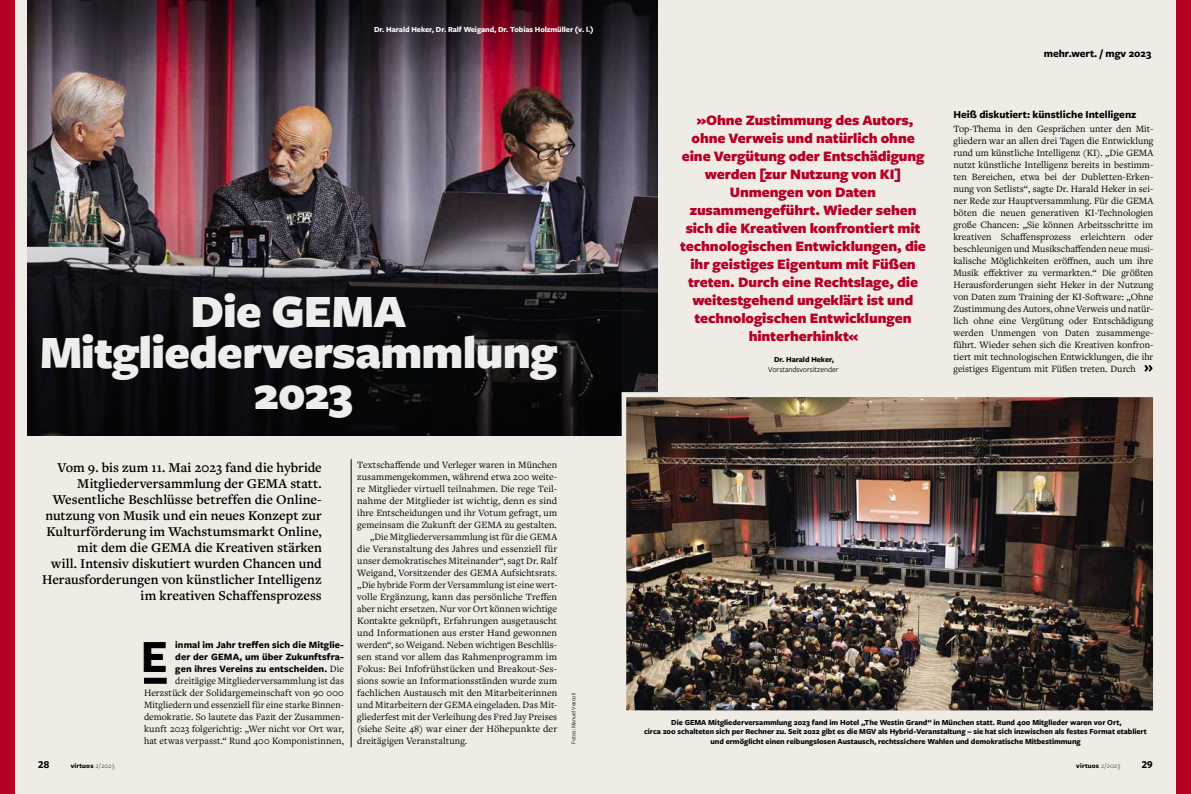
<style>
.page{position:relative;width:1191px;height:794px;background:#eeece5}
.page>*{position:absolute;margin:0;border:0;box-sizing:border-box;transform-origin:0 0}
.t1{font:900 48px/41px "Freight Sans Pro";letter-spacing:-.015em;color:#fff;text-align:center}
.t2{font:700 47.9px "Freight Sans Pro";color:#000}
.t3{font:900 15px/18px "Freight Sans Pro";letter-spacing:-.01em;color:#b70026;text-align:center}
.t4{font:600 14px/16px "Freight Text Pro";color:#000;text-align:right}
.t5{font:700 11px "Freight Sans Pro";color:#000}
.t6{font:10px/12px "Freight Text Pro";letter-spacing:.005em;color:#000;text-align:justify}
.t7{font:700 10px/12px "Freight Sans Pro";letter-spacing:.01em;color:#000;text-align:justify}
.t8{font:10px "Freight Text Pro";letter-spacing:.005em;color:#000;scale:1.04 1}
.t9{font:700 8px/9.6px "Freight Sans Pro";letter-spacing:-.005em;color:#000;text-align:center}
.t10{font:700 8px "Freight Sans Pro";letter-spacing:-.005em;color:#fff}
.t11{font:8px "Freight Sans Pro";letter-spacing:-.005em;color:#000}
.t12{font:700 7px "Freight Sans Pro";letter-spacing:.02em;color:#000}
.t13{font:6px "Freight Sans Pro";color:#000}
.s1{font-family:"Freight Text Pro";font-weight:400}
.s2{font-weight:300}
</style>
<div class="page">
<div style="left:0;top:0;width:14px;height:794px;background:#b70026"></div>
<img style="left:27px;top:72px;width:630px;height:318px">
<img style="left:618px;top:390px;width:535px;height:321px">
<svg style="left:27px;top:219px;width:594px;height:216px;background:#232025"></svg>
<div style="left:144px;top:678px;width:23px;height:6px;background:#000"></div>
<div style="left:1176px;top:0;width:15px;height:794px;background:#b70026"></div>
<svg style="left:1144px;top:365px;width:8px;height:7px"></svg>
<svg style="left:27px;top:0;width:630px;height:72px;background:#412532"></svg>
<hr style="left:351px;top:459px;width:1px;height:288px;background:#000">
<p class="t10" style="left:374px;top:24px;width:221px">Dr. Harald Heker, Dr. Ralf Weigand, Dr. Tobias Holzmüller (v. l.)</p>
<h1 class="t1" style="left:39px;top:289px;width:519px">Die GEMA<br>Mitgliederversammlung<br>2023</h1>
<p class="t4" style="left:42px;top:459px;width:281px">Vom 9. bis zum 11. Mai 2023 fand die hybride Mitgliederversammlung der GEMA statt.<br>Wesentliche Beschlüsse betreffen die Online&shy;nutzung von Musik und ein neues Konzept zur Kulturförderung im Wachstumsmarkt Online, mit dem die GEMA die Kreativen stärken<br>will. Intensiv diskutiert wurden Chancen und Herausforderungen von künstlicher Intelligenz im kreativen Schaffensprozess</p>
<p class="t7" style="left:175px;top:638px;width:170px">inmal im Jahr treffen sich die Mitglie&shy;der der GEMA, um über Zukunftsfra&shy;gen ihres Vereins zu entscheiden. <span class="s1">Die</span></p>
<p class="t6" style="left:144px;top:674px;width:201px;text-indent:31px">dreitägige Mitgliederversammlung ist das Herzstück der Solidargemeinschaft von 90 000<br>Mitgliedern und essenziell für eine starke Binnen&shy;demokratie. So lautete das Fazit der Zusammen&shy;kunft 2023 folgerichtig: „Wer nicht vor Ort war, hat etwas verpasst.“ Rund 400 Komponistinnen,</p>
<h2 class="t2" style="left:141px;top:623px;width:29px">E</h2>
<p class="t6" style="left:357px;top:458px;width:201px">Textschaffende und Verleger waren in München</p>
<p class="t6" style="left:357px;top:470px;width:201px">zusammengekommen, während etwa 200 weite-</p>
<p class="t6" style="left:357px;top:482px;width:201px">re Mitglieder virtuell teilnahmen. Die rege Teil-</p>
<p class="t6" style="left:357px;top:494px;width:201px">nahme der Mitglieder ist wichtig, denn es sind</p>
<p class="t6" style="left:357px;top:506px;width:201px">ihre Entscheidungen und ihr Votum gefragt, um</p>
<p class="t6" style="left:357px;top:518px;width:201px">gemeinsam die Zukunft der GEMA zu gestalten.</p>
<p class="t6" style="left:370px;top:530px;width:189px">„Die Mitgliederversammlung ist für die GEMA</p>
<p class="t6" style="left:357px;top:542px;width:201px">die Veranstaltung des Jahres und essenziell für</p>
<p class="t6" style="left:357px;top:554px;width:201px">unser demokratisches Miteinander“, sagt Dr. Ralf</p>
<p class="t6" style="left:357px;top:566px;width:201px">Weigand, Vorsitzender des GEMA Aufsichtsrats.</p>
<p class="t6" style="left:357px;top:578px;width:201px">„Die hybride Form der Versammlung ist eine wert-</p>
<p class="t6" style="left:357px;top:590px;width:201px">volle Ergänzung, kann das persönliche Treffen</p>
<p class="t6" style="left:357px;top:602px;width:201px">aber nicht ersetzen. Nur vor Ort können wichtige</p>
<p class="t8" style="left:357px;top:614px;width:194px">Kontakte geknüpft, Erfahrungen ausgetauscht</p>
<p class="t6" style="left:357px;top:626px;width:201px">und Informationen aus erster Hand gewonnen</p>
<p class="t6" style="left:357px;top:638px;width:201px">werden“, so Weigand. Neben wichtigen Beschlüs-</p>
<p class="t6" style="left:357px;top:650px;width:201px">sen stand vor allem das Rahmenprogramm im</p>
<p class="t6" style="left:357px;top:662px;width:201px">Fokus: Bei Infofrühstücken und Breakout-Ses-</p>
<p class="t6" style="left:357px;top:674px;width:201px">sions sowie an Informationsständen wurde zum</p>
<p class="t6" style="left:357px;top:686px;width:201px">fachlichen Austausch mit den Mitarbeiterinnen</p>
<p class="t6" style="left:357px;top:698px;width:201px">und Mitarbeitern der GEMA eingeladen. Das Mit-</p>
<p class="t6" style="left:357px;top:710px;width:201px">gliederfest mit der Verleihung des Fred Jay Preises</p>
<p class="t8" style="left:357px;top:722px;width:194px">(siehe Seite 48) war einer der Höhepunkte der</p>
<p class="t6" style="left:357px;top:734px;width:111px">dreitägigen Veranstaltung.</p>
<p class="t13" style="left:569px;top:744px;width:52px;rotate:-90deg">Fotos: Manuel Vescoli</p>
<p class="t3" style="left:680px;top:111px;width:247px">»Ohne Zustimmung des Autors, ohne Verweis und natürlich ohne eine Vergütung oder Entschädigung werden [zur Nutzung von KI]<br>Unmengen von Daten zusammengeführt. Wieder sehen sich die Kreativen konfrontiert mit technologischen Entwicklungen, die ihr geistiges Eigentum mit Füßen treten. Durch eine Rechtslage, die weitestgehend ungeklärt ist und technologischen Entwicklungen hinterherhinkt«</p>
<p class="t9" style="left:774px;top:354px;width:62px">Dr. Harald Heker,</p>
<p class="t11" style="left:768px;top:364px;width:72px">Vorstandsvorsitzender</p>
<p class="t5" style="left:1043px;top:46px;width:109px">mehr.wert. / mgv 2023</p>
<p class="t5" style="left:953px;top:106px;width:184px">Heiß diskutiert: künstliche Intelligenz</p>
<p class="t6" style="left:953px;top:122px;width:201px">Top-Thema in den Gesprächen unter den Mit&shy;gliedern war an allen drei Tagen die Entwicklung rund um künstliche Intelligenz (KI). „Die GEMA nutzt künstliche Intelligenz bereits in bestimm&shy;ten Bereichen, etwa bei der Dubletten-Erken&shy;nung von Setlists“, sagte Dr. Harald Heker in sei&shy;ner Rede zur Hauptversammlung. Für die GEMA böten die neuen generativen KI-Technologien große Chancen: „Sie können Arbeitsschritte im kreativen Schaffensprozess erleichtern oder beschleunigen und Musikschaffenden neue musi&shy;kalische Möglichkeiten eröffnen, auch um ihre Musik effektiver zu vermarkten.“ Die größten Herausforderungen sieht Heker in der Nutzung von Daten zum Training der KI-Software: „Ohne Zustimmung des Autors, ohne Verweis und natür&shy;lich ohne eine Vergütung oder Entschädigung werden Unmengen von Daten zusammenge&shy;führt. Wieder sehen sich die Kreativen konfron&shy;tiert mit technologischen Entwicklungen, die ihr geistiges Eigentum mit Füßen treten. Durch</p>
<p class="t9" style="left:644px;top:717px;width:504px">Die GEMA Mitgliederversammlung 2023 fand im Hotel „The Westin Grand“ in München statt. Rund 400 Mitglieder waren vor Ort,<br>circa 200 schalteten sich per Rechner zu. Seit 2022 gibt es die MGV als Hybrid-Veranstaltung – sie hat sich inzwischen als festes Format etabliert und ermöglicht einen reibungslosen Austausch, rechtssichere Wahlen und demokratische Mitbestimmung</p>
<p class="t5" style="left:38px;top:756px;width:12px">28</p>
<p class="t12" style="left:71px;top:760px;width:45px">virtuos <span class="s2">2 / 2023</span></p>
<p class="t12" style="left:1076px;top:760px;width:45px">virtuos <span class="s2">2 / 2023</span></p>
<p class="t5" style="left:1141px;top:756px;width:12px">29</p>
</div>
